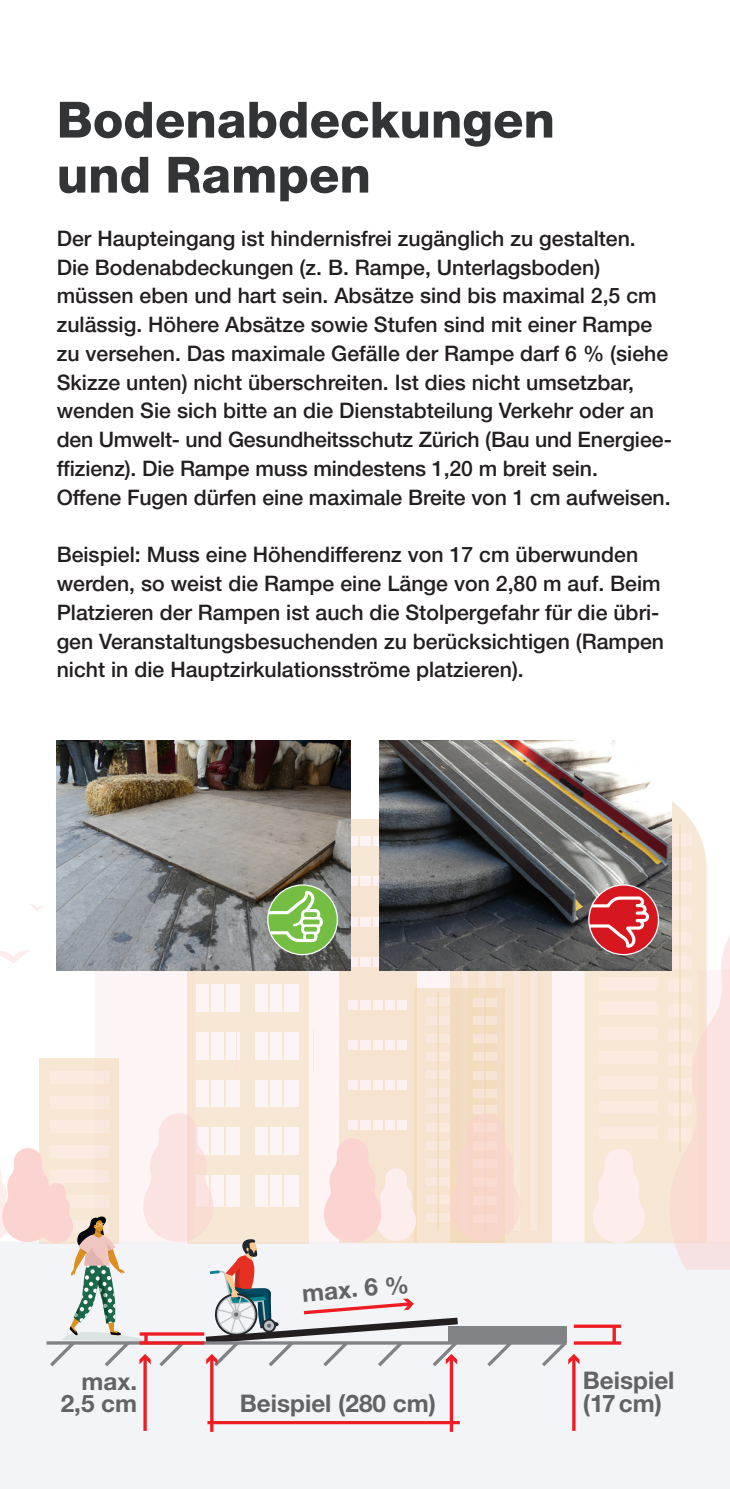
<style>
.page{position:relative;width:730px;height:1489px;background:#fff}
.page>*{position:absolute;margin:0;border:0;box-sizing:border-box;transform-origin:0 0}
._01___Titel{font:800 50px "Helvetica Neue LT Pro";color:#333436}
.t1{font:700 24.25px "Helvetica Neue LT Std";color:#636366}
.t2{font:700 24px/22.5px "Helvetica Neue LT Std";color:#636366;text-align:right}
._03___GT_oA{font:500 21.25px/28.8px "Helvetica Neue LT Pro";color:#231f20}
._03___GT{font:500 21.25px/28.8px "Helvetica Neue LT Pro";color:#231f20}
._02___UT{font:500 21.25px "Helvetica Neue LT Pro";color:#231f20}
</style>
<div class="page">
<div style="left:0;top:1240px;width:730px;height:248px;background:#f3f4f7"></div>
<div style="left:95px;top:918px;width:100px;height:325px;background:#fdf5f5"></div>
<div style="left:40px;top:1057px;width:79px;height:186px;background:#f7e8d5"></div>
<div style="left:308px;top:878px;width:276px;height:365px;background:#fdf5f5"></div>
<div style="left:450px;top:766px;width:101px;height:477px;background:#f6e3d0"></div>
<svg style="left:584px;top:801px;width:123px;height:442px;background:#f6e8d7"></svg>
<div style="left:50px;top:1071px;width:59px;height:12px;background:#faeae0"></div>
<div style="left:50px;top:1096px;width:59px;height:12px;background:#faeae0"></div>
<div style="left:599px;top:977px;width:58px;height:12px;background:#faeae0"></div>
<div style="left:599px;top:1002px;width:58px;height:12px;background:#faeae0"></div>
<div style="left:599px;top:1027px;width:58px;height:12px;background:#faeae0"></div>
<div style="left:599px;top:1051px;width:58px;height:12px;background:#faeae0"></div>
<div style="left:599px;top:1076px;width:58px;height:12px;background:#faeae0"></div>
<div style="left:599px;top:1101px;width:58px;height:12px;background:#faeae0"></div>
<div style="left:599px;top:1126px;width:58px;height:12px;background:#faeae0"></div>
<div style="left:669px;top:833px;width:23px;height:12px;background:#faeae0"></div>
<div style="left:669px;top:857px;width:23px;height:12px;background:#faeae0"></div>
<div style="left:669px;top:882px;width:23px;height:12px;background:#faeae0"></div>
<div style="left:669px;top:907px;width:23px;height:12px;background:#faeae0"></div>
<div style="left:187px;top:781px;width:121px;height:462px;background:#f7e8d5"></div>
<div style="left:197px;top:984px;width:43px;height:123px;background:#fdf5f5"></div>
<hr style="left:210px;top:791px;width:1px;height:440px;background:#f1d4af">
<hr style="left:224px;top:791px;width:2px;height:440px;background:#f1d4af">
<div style="left:255px;top:795px;width:43px;height:435px;background:#fdf5f5"></div>
<hr style="left:268px;top:790px;width:2px;height:440px;background:#f1d4af">
<hr style="left:282px;top:790px;width:2px;height:440px;background:#f1d4af">
<svg style="left:191px;top:970px;width:114px;height:13px"></svg>
<div style="left:191px;top:1012px;width:114px;height:19px;background:#f7e8d5"></div>
<div style="left:191px;top:1059px;width:114px;height:20px;background:#f7e8d5"></div>
<div style="left:191px;top:1107px;width:114px;height:19px;background:#f7e8d5"></div>
<div style="left:339px;top:819px;width:77px;height:424px;background:#f6e3d0"></div>
<div style="left:348px;top:836px;width:59px;height:10px;background:#fdf5f5"></div>
<div style="left:348px;top:876px;width:59px;height:10px;background:#fdedec"></div>
<div style="left:348px;top:916px;width:59px;height:10px;background:#fdedec"></div>
<div style="left:348px;top:956px;width:59px;height:10px;background:#fdedec"></div>
<div style="left:348px;top:1000px;width:59px;height:9px;background:#fdedec"></div>
<div style="left:348px;top:1040px;width:59px;height:9px;background:#fdedec"></div>
<div style="left:348px;top:1080px;width:59px;height:9px;background:#fdedec"></div>
<hr style="left:359px;top:825px;width:1px;height:330px;background:#f1d4af">
<hr style="left:371px;top:825px;width:2px;height:330px;background:#f1d4af">
<hr style="left:383px;top:825px;width:2px;height:330px;background:#f1d4af">
<hr style="left:395px;top:825px;width:2px;height:330px;background:#f1d4af">
<div style="left:462px;top:787px;width:6px;height:443px;background:#f9e8de"></div>
<div style="left:479px;top:787px;width:6px;height:443px;background:#f9e8de"></div>
<div style="left:496px;top:787px;width:6px;height:443px;background:#f9e8de"></div>
<div style="left:514px;top:787px;width:5px;height:443px;background:#f9e8de"></div>
<div style="left:531px;top:787px;width:6px;height:443px;background:#f9e8de"></div>
<hr style="left:679px;top:825px;width:2px;height:326px;background:#f1d4af">
<div style="left:414px;top:987px;width:91px;height:255px;background:#f4ddc5"></div>
<div style="left:426px;top:997px;width:23px;height:9px;background:#f9e8de"></div>
<div style="left:426px;top:1015px;width:23px;height:9px;background:#f9e8de"></div>
<div style="left:426px;top:1033px;width:23px;height:9px;background:#f9e8de"></div>
<div style="left:426px;top:1051px;width:23px;height:9px;background:#f9e8de"></div>
<div style="left:426px;top:1069px;width:23px;height:9px;background:#f9e8de"></div>
<div style="left:426px;top:1087px;width:23px;height:9px;background:#f9e8de"></div>
<div style="left:426px;top:1104px;width:23px;height:9px;background:#f9e8de"></div>
<hr style="left:437px;top:992px;width:2px;height:238px;background:#f1d4af">
<div style="left:474px;top:998px;width:23px;height:9px;background:#f8e4d5"></div>
<div style="left:474px;top:1016px;width:23px;height:9px;background:#f8e4d5"></div>
<div style="left:474px;top:1034px;width:23px;height:9px;background:#f8e4d5"></div>
<div style="left:474px;top:1052px;width:23px;height:9px;background:#f8e4d5"></div>
<div style="left:474px;top:1070px;width:23px;height:9px;background:#f8e4d5"></div>
<div style="left:474px;top:1088px;width:23px;height:9px;background:#f8e4d5"></div>
<div style="left:474px;top:1105px;width:23px;height:8px;background:#f8e4d5"></div>
<hr style="left:484px;top:992px;width:2px;height:239px;background:#f1d4af">
<svg style="left:592px;top:1147px;width:53px;height:96px;background:#fbebe4"></svg>
<svg style="left:0;top:950px;width:30px;height:13px"></svg>
<svg style="left:29px;top:904px;width:16px;height:6px"></svg>
<hr style="left:313px;top:1029px;width:1px;height:42px;background:#fcdbda">
<hr style="left:236px;top:1029px;width:1px;height:41px;background:#fcdbda">
<svg style="left:669px;top:910px;width:61px;height:359px;background:#f9e5dd"></svg>
<div style="left:448px;top:1326px;width:118px;height:16px;background:#808285"></div>
<hr style="left:47px;top:1341px;width:519px;height:3px;background:#808285">
<hr style="left:574px;top:1324px;width:47px;height:3px;background:#ee1d23">
<hr style="left:207px;top:1420px;width:253px;height:3px;background:#ee1d23">
<hr style="left:574px;top:1341px;width:47px;height:3px;background:#ee1d23">
<hr style="left:613px;top:1325px;width:3px;height:17px;background:#ee1d23">
<svg style="left:143px;top:1369px;width:4px;height:61px"></svg>
<hr style="left:572px;top:1357px;width:3px;height:73px;background:#ee1d23">
<svg style="left:538px;top:1338px;width:41px;height:31px"></svg>
<hr style="left:210px;top:1357px;width:3px;height:74px;background:#ee1d23">
<hr style="left:450px;top:1357px;width:3px;height:74px;background:#ee1d23">
<svg style="left:0;top:1113px;width:520px;height:256px"></svg>
<img style="left:57px;top:740px;width:294px;height:230px">
<svg style="left:267px;top:884px;width:71px;height:71px;background:#8cb86e"></svg>
<img style="left:379px;top:740px;width:293px;height:230px">
<svg style="left:588px;top:884px;width:71px;height:71px;background:#c65256"></svg>
<p class="_01___Titel" style="left:57px;top:90px;width:500px">Bodenabdeckungen</p>
<p class="_01___Titel" style="left:57px;top:145px;width:316px">und Rampen</p>
<p class="_02___UT" style="left:57px;top:225px;width:581px">Der Haupteingang ist hindernisfrei zugänglich zu gestalten.</p>
<p class="_03___GT_oA" style="left:57px;top:252px;width:615px">Die Bodenabdeckungen (z. B. Rampe, Unterlagsboden) müssen eben und hart sein. Absätze sind bis maximal 2,5 cm zulässig. Höhere Absätze sowie Stufen sind mit einer Rampe zu versehen. Das maximale Gefälle der Rampe darf 6 % (siehe Skizze unten) nicht überschreiten. Ist dies nicht umsetzbar, wenden Sie sich bitte an die Dienstabteilung Verkehr oder an den Umwelt- und Gesundheitsschutz Zürich (Bau und Energiee&shy;ffizienz). Die Rampe muss mindestens 1,20 m breit sein.<br>Offene Fugen dürfen eine maximale Breite von 1 cm aufweisen.</p>
<p class="_03___GT" style="left:57px;top:540px;width:609px">Beispiel: Muss eine Höhendifferenz von 17 cm überwunden werden, so weist die Rampe eine Länge von 2,80 m auf. Beim Platzieren der Rampen ist auch die Stolpergefahr für die übri&shy;gen Veranstaltungsbesuchenden zu berücksichtigen (Rampen nicht in die Hauptzirkulationsströme platzieren).</p>
<p class="t2" style="left:61px;top:1369px;width:78px">max.<br>2,5 cm</p>
<p class="t1" style="left:301px;top:1277px;width:109px;rotate:-5deg">max. 6 %</p>
<p class="t1" style="left:583px;top:1365px;width:93px">Beispiel</p>
<p class="t1" style="left:240px;top:1388px;width:198px">Beispiel (280 cm)</p>
<p class="t1" style="left:583px;top:1388px;width:81px">(17 cm)</p>
</div>
